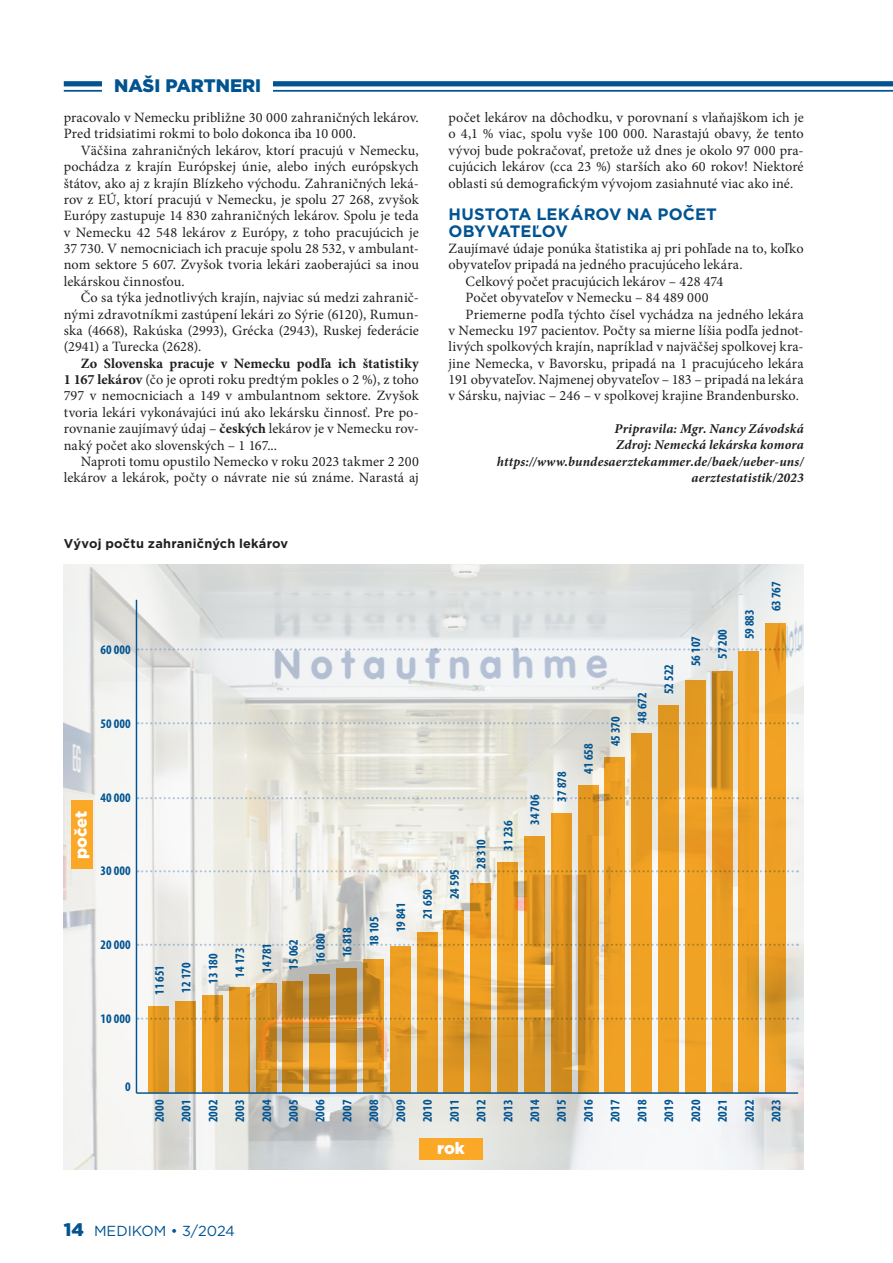
<style>
.page{position:relative;width:893px;height:1263px;background:#fff}
.page>*{position:absolute;margin:0;border:0;box-sizing:border-box;transform-origin:0 0}
.t1{font:900 18.15px "Gotham";color:#015491}
.t2{font:700 16.5px/16.4px "Gotham";color:#015491}
.t3{font:900 16.5px "Gotham";color:#fff}
.t4{font:14.55px "Gotham";color:#015491}
.t5{font:14.25px/16.4px "Minion Pro";letter-spacing:.005em;color:#231f20;text-align:justify}
.t6{font:italic 700 13.5px/16.4px "Minion Pro";letter-spacing:.015em;color:#231f20;text-align:right}
.t7{font:700 condensed 13.05px/26.8px "Myriad Pro";color:#015491;text-align:justify}
.t8{font:700 12.75px "Gotham";letter-spacing:.02em;color:#231f20}
.s1{font-weight:700}
.s2{font-weight:900;font-size:18.15px}
</style>
<div class="page">
<div style="left:64px;top:81px;width:829px;height:5px;background:#015491"></div>
<hr style="left:64px;top:90px;width:829px;height:2px;background:#015491">
<img style="left:64px;top:564px;width:740px;height:606px">
<svg style="left:138px;top:1017px;width:660px;height:3px"></svg>
<svg style="left:138px;top:944px;width:660px;height:2px"></svg>
<svg style="left:138px;top:870px;width:660px;height:2px"></svg>
<svg style="left:138px;top:797px;width:660px;height:2px"></svg>
<svg style="left:138px;top:722px;width:660px;height:2px"></svg>
<svg style="left:138px;top:648px;width:660px;height:2px"></svg>
<div style="left:103px;top:73px;width:170px;height:23px;background:#fff"></div>
<div style="left:419px;top:1138px;width:64px;height:22px;background:#faa826"></div>
<div style="left:71px;top:801px;width:21px;height:68px;background:#faa826"></div>
<hr style="left:136px;top:600px;width:1px;height:493px;background:#015491">
<div style="left:149px;top:1007px;width:20px;height:86px;background:linear-gradient(to right,#ea9d23,#db9421)"></div>
<svg style="left:175px;top:1002px;width:21px;height:90px;background:#de9521"></svg>
<svg style="left:202px;top:995px;width:21px;height:97px;background:#e99c22"></svg>
<div style="left:229px;top:988px;width:21px;height:105px;background:#e69a21"></div>
<svg style="left:256px;top:983px;width:20px;height:109px;background:#d2891d"></svg>
<svg style="left:283px;top:982px;width:20px;height:110px;background:#c6841d"></svg>
<svg style="left:309px;top:974px;width:21px;height:118px;background:#c9861d"></svg>
<svg style="left:336px;top:969px;width:21px;height:123px;background:#c7851d"></svg>
<svg style="left:363px;top:959px;width:21px;height:133px;background:#d08a1e"></svg>
<svg style="left:390px;top:946px;width:21px;height:146px;background:#e69a21"></svg>
<div style="left:417px;top:932px;width:20px;height:161px;background:#e99c22"></div>
<svg style="left:444px;top:911px;width:20px;height:181px;background:#e19620"></svg>
<svg style="left:470px;top:884px;width:21px;height:208px;background:#e19520"></svg>
<svg style="left:497px;top:862px;width:21px;height:230px;background:#e29720"></svg>
<svg style="left:524px;top:837px;width:21px;height:255px;background:#db9320"></svg>
<svg style="left:551px;top:813px;width:20px;height:279px;background:#d8901f"></svg>
<svg style="left:578px;top:785px;width:20px;height:307px;background:#da911f"></svg>
<div style="left:604px;top:758px;width:21px;height:335px;background:#efa023"></div>
<div style="left:631px;top:733px;width:21px;height:360px;background:linear-gradient(to bottom,#e49821,#f4a525)"></div>
<div style="left:658px;top:705px;width:21px;height:388px;background:linear-gradient(to bottom,#e29821,#f5a525)"></div>
<div style="left:685px;top:680px;width:21px;height:413px;background:linear-gradient(to bottom,#e49921,#f3a425)"></div>
<svg style="left:712px;top:671px;width:20px;height:421px;background:#e29721"></svg>
<svg style="left:739px;top:652px;width:20px;height:440px;background:#ec9f23"></svg>
<svg style="left:765px;top:623px;width:21px;height:469px;background:#e89c22"></svg>
<hr style="left:136px;top:1092px;width:662px;height:2px;background:#015491">
<p class="t1" style="left:114px;top:73px;width:149px">NAŠI PARTNERI</p>
<p class="t5" style="left:64px;top:109px;width:357px">pracovalo v Nemecku približne 30 000 zahraničných lekárov.<br>Pred tridsiatimi rokmi to bolo dokonca iba 10 000.</p>
<p class="t5" style="left:64px;top:142px;width:357px;text-indent:17px">Väčšina zahraničných lekárov, ktorí pracujú v Nemecku, pochádza z krajín Európskej únie, alebo iných európskych štátov, ako aj z krajín Blízkeho východu. Zahraničných leká&shy;rov z EÚ, ktorí pracujú v Nemecku, je spolu 27 268, zvyšok Európy zastupuje 14 830 zahraničných lekárov. Spolu je teda v Nemecku 42 548 lekárov z Európy, z toho pracujúcich je 37 730. V nemocniciach ich pracuje spolu 28 532, v ambulant&shy;nom sektore 5 607. Zvyšok tvoria lekári zaoberajúci sa inou lekárskou činnosťou.</p>
<p class="t5" style="left:64px;top:289px;width:357px;text-indent:17px">Čo sa týka jednotlivých krajín, najviac sú medzi zahranič&shy;nými zdravotníkmi zastúpení lekári zo Sýrie (6120), Rumun&shy;ska (4668), Rakúska (2993), Grécka (2943), Ruskej federácie (2941) a Turecka (2628).</p>
<p class="t5" style="left:64px;top:355px;width:357px;text-indent:17px"><span class="s1">Zo Slovenska pracuje v Nemecku podľa ich štatistiky 1 167 lekárov</span> (čo je oproti roku predtým pokles o 2 %), z toho 797 v nemocniciach a 149 v ambulantnom sektore. Zvyšok tvoria lekári vykonávajúci inú ako lekársku činnosť. Pre po&shy;rovnanie zaujímavý údaj – <span class="s1">českých</span> lekárov je v Nemecku rov&shy;naký počet ako slovenských – 1 167...</p>
<p class="t5" style="left:64px;top:453px;width:357px;text-align:right">Naproti tomu opustilo Nemecko v roku 2023 takmer 2 200 lekárov a lekárok, počty o návrate nie sú známe. Narastá aj</p>
<p class="t5" style="left:449px;top:109px;width:357px">počet lekárov na dôchodku, v porovnaní s vlaňajškom ich je o 4,1 % viac, spolu vyše 100 000. Narastajú obavy, že tento vývoj bude pokračovať, pretože už dnes je okolo 97 000 pra&shy;cujúcich lekárov (cca 23 %) starších ako 60 rokov! Niektoré oblasti sú demografickým vývojom zasiahnuté viac ako iné.</p>
<p class="t2" style="left:449px;top:206px;width:270px">HUSTOTA LEKÁROV NA POČET<br>OBYVATEĽOV</p>
<p class="t5" style="left:449px;top:240px;width:356px">Zaujímavé údaje ponúka štatistika aj pri pohľade na to, koľko</p>
<p class="t5" style="left:449px;top:257px;width:295px">obyvateľov pripadá na jedného pracujúceho lekára.</p>
<p class="t5" style="left:466px;top:273px;width:259px">Celkový počet pracujúcich lekárov – 428 474</p>
<p class="t5" style="left:466px;top:289px;width:244px">Počet obyvateľov v Nemecku – 84 489 000</p>
<p class="t5" style="left:466px;top:306px;width:340px">Priemerne podľa týchto čísel vychádza na jedného lekára</p>
<p class="t5" style="left:449px;top:322px;width:357px">v Nemecku 197 pacientov. Počty sa mierne líšia podľa jednot-</p>
<p class="t5" style="left:449px;top:339px;width:357px">livých spolkových krajín, napríklad v najväčšej spolkovej kra-</p>
<p class="t5" style="left:449px;top:355px;width:357px">jine Nemecka, v Bavorsku, pripadá na 1 pracujúceho lekára</p>
<p class="t5" style="left:449px;top:371px;width:357px">191 obyvateľov. Najmenej obyvateľov – 183 – pripadá na lekára</p>
<p class="t5" style="left:449px;top:388px;width:352px">v Sársku, najviac – 246 – v spolkovej krajine Brandenbursko.</p>
<p class="t6" style="left:497px;top:420px;width:308px">Pripravila: Mgr. Nancy Závodská<br>Zdroj: Nemecká lekárska komora https://www.bundesaerztekammer.de/baek/ueber-uns/ aerztestatistik/2023</p>
<p class="t8" style="left:64px;top:535px;width:226px">Vývoj počtu zahraničných lekárov</p>
<p class="t7" style="left:101px;top:636px;width:31px">60 000</p>
<p class="t7" style="left:101px;top:710px;width:31px">50 000</p>
<p class="t3" style="left:70px;top:859px;width:50px;rotate:-90deg">počet</p>
<p class="t7" style="left:101px;top:784px;width:31px">40 000</p>
<p class="t7" style="left:101px;top:858px;width:31px">30 000</p>
<p class="t7" style="left:101px;top:932px;width:31px">20 000</p>
<p class="t7" style="left:101px;top:1005px;width:31px">10 000</p>
<p class="t7" style="left:146px;top:995px;width:31px;rotate:-90deg">11 651</p>
<p class="t7" style="left:173px;top:993px;width:31px;rotate:-90deg">12 170</p>
<p class="t7" style="left:200px;top:984px;width:31px;rotate:-90deg">13 180</p>
<p class="t7" style="left:227px;top:978px;width:31px;rotate:-90deg">14 173</p>
<p class="t7" style="left:253px;top:973px;width:31px;rotate:-90deg">14 781</p>
<p class="t7" style="left:280px;top:970px;width:31px;rotate:-90deg">15 062</p>
<p class="t7" style="left:307px;top:963px;width:31px;rotate:-90deg">16 080</p>
<p class="t7" style="left:334px;top:957px;width:31px;rotate:-90deg">16 818</p>
<p class="t7" style="left:361px;top:946px;width:31px;rotate:-90deg">18 105</p>
<p class="t7" style="left:388px;top:932px;width:31px;rotate:-90deg">19 841</p>
<p class="t7" style="left:414px;top:919px;width:31px;rotate:-90deg">21 650</p>
<p class="t7" style="left:441px;top:899px;width:31px;rotate:-90deg">24 595</p>
<p class="t7" style="left:468px;top:869px;width:31px;rotate:-90deg">28 310</p>
<p class="t7" style="left:495px;top:851px;width:31px;rotate:-90deg">31 236</p>
<p class="t7" style="left:522px;top:825px;width:31px;rotate:-90deg">34 706</p>
<p class="t7" style="left:548px;top:802px;width:31px;rotate:-90deg">37 878</p>
<p class="t7" style="left:575px;top:774px;width:31px;rotate:-90deg">41 658</p>
<p class="t7" style="left:602px;top:746px;width:31px;rotate:-90deg">45 370</p>
<p class="t7" style="left:629px;top:723px;width:31px;rotate:-90deg">48 672</p>
<p class="t7" style="left:656px;top:694px;width:31px;rotate:-90deg">52 522</p>
<p class="t7" style="left:683px;top:666px;width:31px;rotate:-90deg">56 107</p>
<p class="t7" style="left:709px;top:659px;width:31px;rotate:-90deg">57 200</p>
<p class="t7" style="left:736px;top:639px;width:31px;rotate:-90deg">59 883</p>
<p class="t7" style="left:763px;top:611px;width:31px;rotate:-90deg">63 767</p>
<p class="t7" style="left:125px;top:1073px;width:7px">0</p>
<p class="t7" style="left:146px;top:1122px;width:24px;rotate:-90deg">2000</p>
<p class="t7" style="left:173px;top:1122px;width:24px;rotate:-90deg">2001<br>2002<br>2003<br>2004<br>2005<br>2006<br>2007<br>2008<br>2009<br>2010<br>2011<br>2012<br>2013<br>2014<br>2015<br>2016<br>2017<br>2018<br>2019<br>2020<br>2021<br>2022<br>2023</p>
<p class="t3" style="left:437px;top:1137px;width:29px">rok</p>
<p class="t4" style="left:64px;top:1221px;width:173px"><span class="s2">14</span> MEDIKOM • 3/2024</p>
</div>
